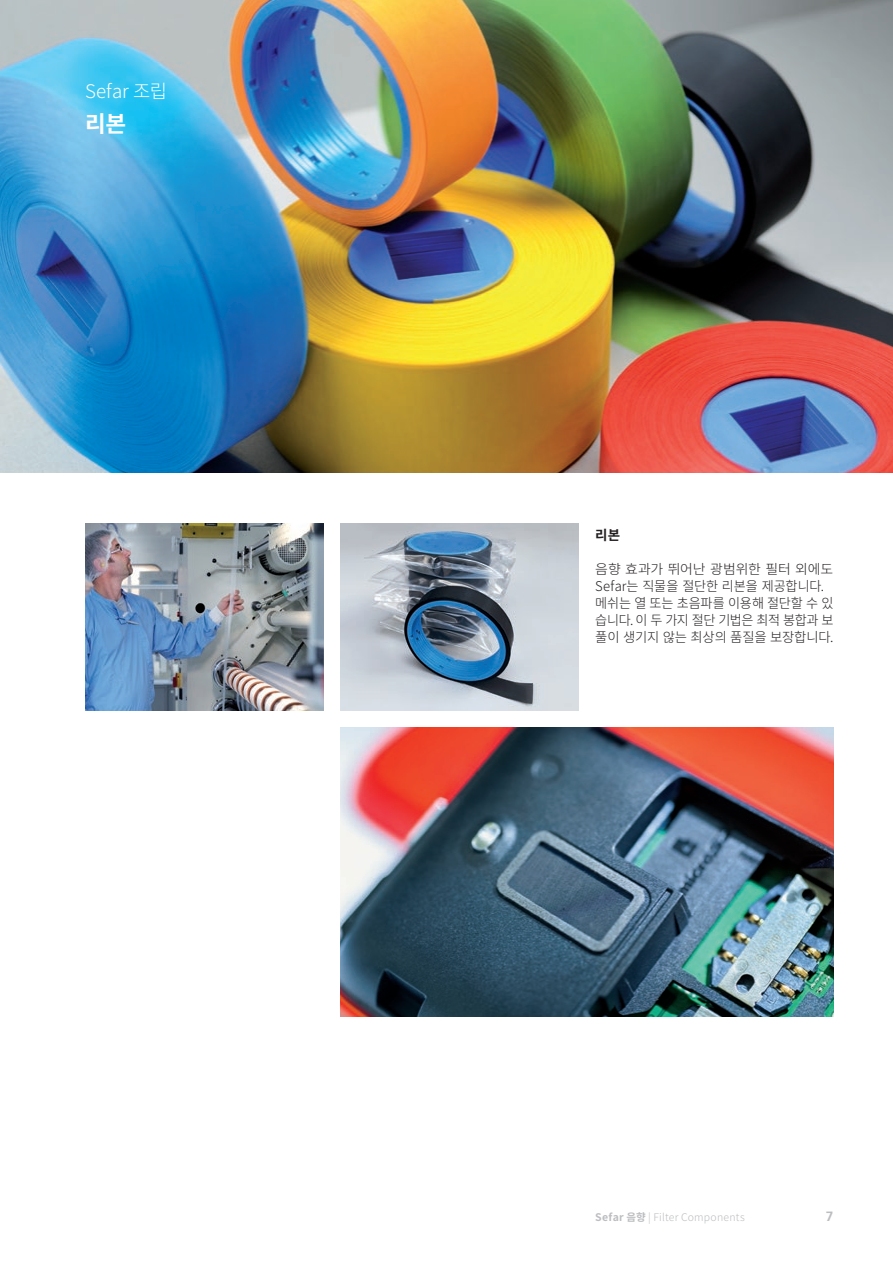
<style>
.page{position:relative;width:893px;height:1263px;background:#fff}
.page>*{position:absolute;margin:0;border:0;box-sizing:border-box;transform-origin:0 0}
.t1{font:700 22.5px "Noto Sans CJ Kjp";color:#fff}
.t2{font:300 18.75px "Noto Sans CJ Kjp";color:#fff}
.t3{font:300 13.5px/17px "Noto Sans CJ Kjp";letter-spacing:-.015em;color:#231f20}
.t4{font:700 13.5px "Noto Sans CJ Kjp";color:#231f20}
.t5{font:700 13.5px "Frutiger LT Std";color:#bcbdc0}
.t6{font:300 10.5px "Noto Sans CJ Kjp";letter-spacing:.02em;color:#bcbdc0}
.s1{font-weight:700}
</style>
<div class="page">
<img style="left:0;top:0;width:893px;height:472px">
<img style="left:85px;top:523px;width:238px;height:187px">
<img style="left:340px;top:727px;width:493px;height:289px">
<img style="left:340px;top:523px;width:238px;height:187px">
<h2 class="t2" style="left:85px;top:80px;width:83px">Sefar 조립</h2>
<h1 class="t1" style="left:85px;top:111px;width:43px">리본</h1>
<p class="t4" style="left:595px;top:527px;width:26px">리본</p>
<p class="t3" style="left:595px;top:561px;width:240px">음향 효과가 뛰어난 광범위한 필터 외에도<br>Sefar는 직물을 절단한 리본을 제공합니다. 메쉬는 열 또는 초음파를 이용해 절단할 수 있 습니다. 이 두 가지 절단 기법은 최적 봉합과 보 풀이 생기지 않는 최상의 품질을 보장합니다.</p>
<p class="t6" style="left:595px;top:1211px;width:151px"><span class="s1">Sefar 음향</span> | Filter Components</p>
<p class="t5" style="left:826px;top:1208px;width:9px">7</p>
</div>
